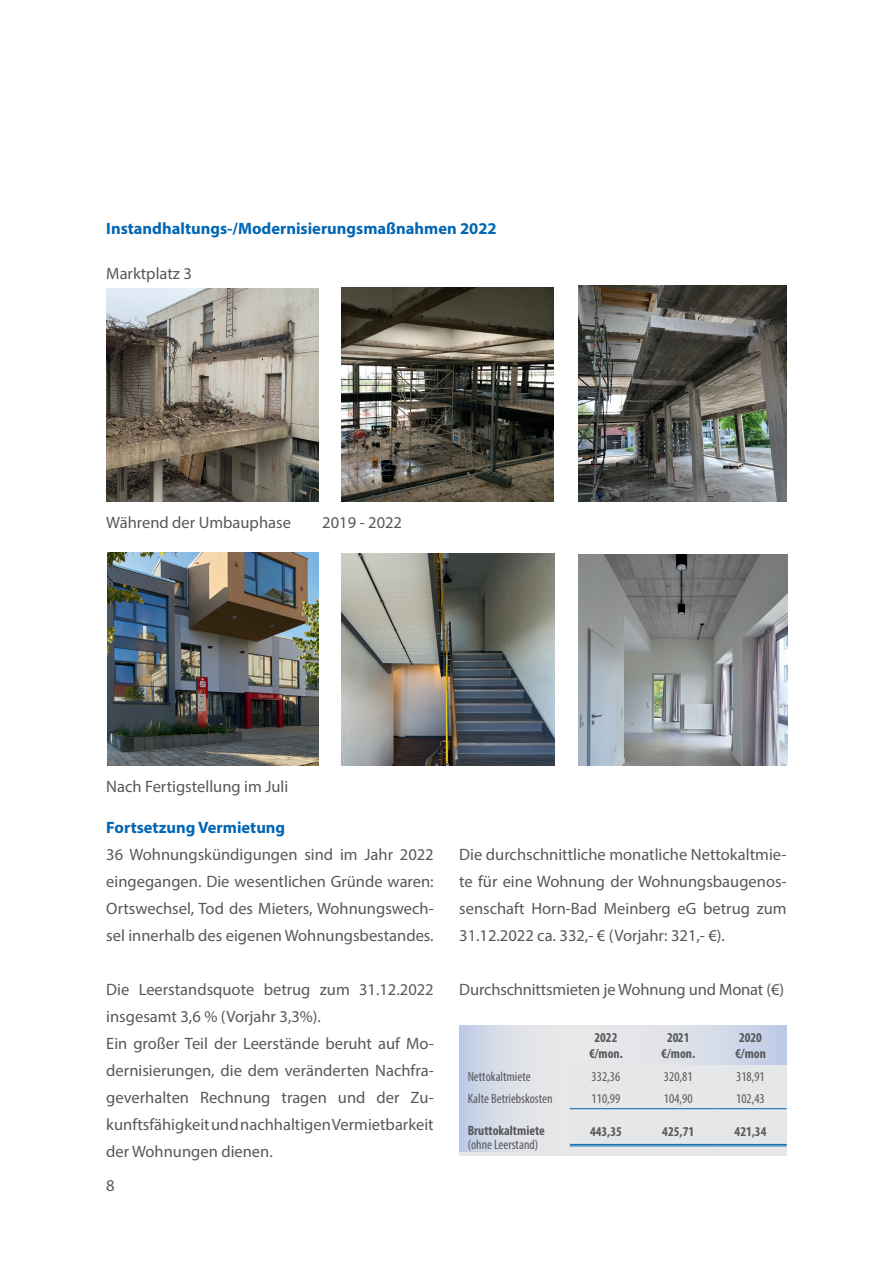
<style>
.page{position:relative;width:893px;height:1263px;background:#fff}
.page>*{position:absolute;margin:0;border:0;box-sizing:border-box;transform-origin:0 0}
.t1{font:16.5px/27px "Myriad Pro";color:#57585a;text-align:justify}
.t2{font:700 16.5px "Myriad Pro";color:#0166b3}
.t3{font:condensed 13.5px "Myriad Pro";color:#57585a}
.t4{font:700 condensed 13.5px/16.5px "Myriad Pro";color:#57585a;text-align:center}
</style>
<div class="page">
<div style="left:459px;top:1026px;width:328px;height:130px;background:#e6e7e9"></div>
<div style="left:459px;top:1026px;width:111px;height:38px;background:linear-gradient(to right,#c4cfe7,#f0eee9)"></div>
<div style="left:459px;top:1064px;width:111px;height:87px;background:linear-gradient(to right,#c4cfe7,#f0eee9)"></div>
<div style="left:570px;top:1026px;width:217px;height:38px;background:linear-gradient(to right,#efeee9,#c4d0e7)"></div>
<hr style="left:570px;top:1108px;width:72px;height:1px;background:#0166b3">
<hr style="left:642px;top:1108px;width:72px;height:1px;background:#0166b3">
<hr style="left:714px;top:1108px;width:73px;height:1px;background:#0166b3">
<hr style="left:570px;top:1144px;width:72px;height:1px;background:#0166b3">
<hr style="left:570px;top:1145px;width:72px;height:1px;background:#0166b3">
<hr style="left:642px;top:1144px;width:72px;height:1px;background:#0166b3">
<hr style="left:642px;top:1145px;width:72px;height:1px;background:#0166b3">
<hr style="left:714px;top:1144px;width:73px;height:1px;background:#0166b3">
<hr style="left:714px;top:1145px;width:73px;height:1px;background:#0166b3">
<img style="left:106px;top:288px;width:213px;height:214px">
<img style="left:342px;top:287px;width:212px;height:215px">
<img style="left:578px;top:286px;width:209px;height:216px">
<img style="left:107px;top:553px;width:211px;height:212px">
<img style="left:342px;top:553px;width:213px;height:212px">
<img style="left:578px;top:554px;width:209px;height:211px">
<p class="t2" style="left:106px;top:217px;width:392px">Instandhaltungs-/Modernisierungsmaßnahmen 2022</p>
<p class="t1" style="left:106px;top:260px;width:87px">Marktplatz 3</p>
<p class="t1" style="left:106px;top:509px;width:186px">Während der Umbauphase</p>
<p class="t1" style="left:322px;top:509px;width:81px">2019 - 2022</p>
<p class="t1" style="left:106px;top:772px;width:183px">Nach Fertigstellung im Juli</p>
<p class="t2" style="left:106px;top:817px;width:180px">Fortsetzung Vermietung</p>
<p class="t1" style="left:106px;top:841px;width:329px">36 Wohnungskündigungen sind im Jahr 2022 eingegangen. Die wesentlichen Gründe waren:<br>Ortswechsel, Tod des Mieters, Wohnungswech&shy;sel innerhalb des eigenen Wohnungsbestandes.</p>
<p class="t1" style="left:106px;top:976px;width:329px;text-align:left">Die Leerstandsquote betrug zum 31.12.2022 insgesamt 3,6 % (Vorjahr 3,3%).<br>Ein großer Teil der Leerstände beruht auf Mo&shy;dernisierungen, die dem veränderten Nachfra&shy;geverhalten Rechnung tragen und der Zu&shy;kunftsfähigkeit und nachhaltigen Vermietbarkeit der Wohnungen dienen.</p>
<p class="t1" style="left:106px;top:1172px;width:10px">8</p>
<p class="t1" style="left:459px;top:841px;width:329px">Die durchschnittliche monatliche Nettokaltmie&shy;te für eine Wohnung der Wohnungsbaugenos&shy;senschaft Horn-Bad Meinberg eG betrug zum 31.12.2022 ca. 332,- € (Vorjahr: 321,- €).</p>
<p class="t1" style="left:459px;top:976px;width:326px">Durchschnittsmieten je Wohnung und Monat (€)</p>
<p class="t4" style="left:589px;top:1029px;width:35px">2022 €/mon.</p>
<p class="t4" style="left:661px;top:1029px;width:35px">2021 €/mon.</p>
<p class="t4" style="left:735px;top:1029px;width:32px;text-align:left">2020 €/mon</p>
<p class="t3" style="left:468px;top:1068px;width:64px">Nettokaltmiete</p>
<p class="t3" style="left:592px;top:1068px;width:30px">332,36</p>
<p class="t3" style="left:664px;top:1068px;width:30px">320,81</p>
<p class="t3" style="left:736px;top:1068px;width:30px">318,91</p>
<p class="t3" style="left:468px;top:1090px;width:86px">Kalte Betriebskosten</p>
<p class="t3" style="left:592px;top:1090px;width:30px">110,99</p>
<p class="t3" style="left:664px;top:1090px;width:30px">104,90</p>
<p class="t3" style="left:736px;top:1090px;width:30px">102,43</p>
<p class="t4" style="left:468px;top:1122px;width:79px">Bruttokaltmiete</p>
<p class="t3" style="left:468px;top:1136px;width:72px">(ohne Leerstand)</p>
<p class="t4" style="left:590px;top:1122px;width:33px">443,35</p>
<p class="t4" style="left:662px;top:1122px;width:33px">425,71</p>
<p class="t4" style="left:735px;top:1122px;width:33px">421,34</p>
</div>
